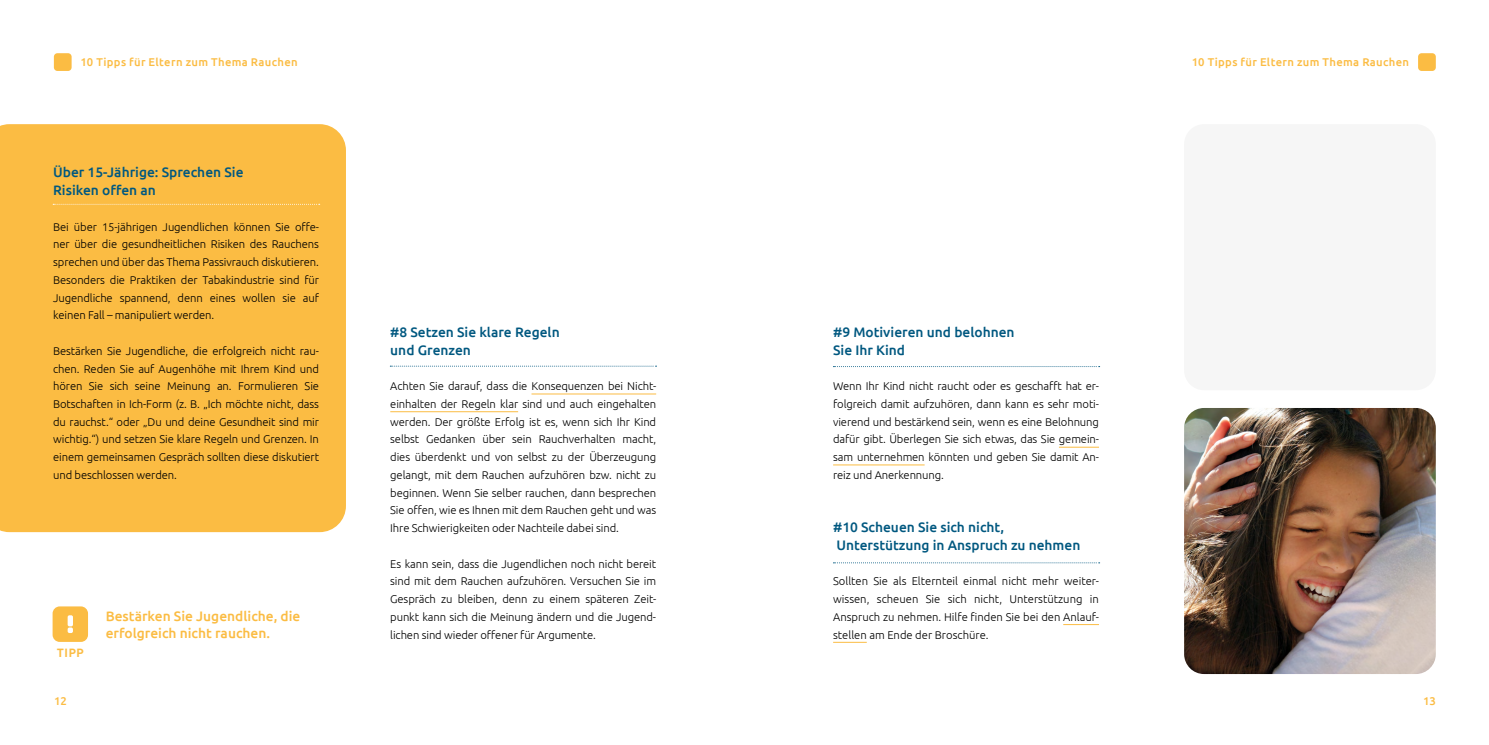
<style>
.page{position:relative;width:1489px;height:745px;background:#fff}
.page>*{position:absolute;margin:0;border:0;box-sizing:border-box;transform-origin:0 0}
.t1{font:500 13.75px/17.8px "Ubuntu";color:#005880}
.t2{font:500 13.75px/17.5px "Ubuntu";color:#fbbc43}
.t3{font:300 11.25px/17.8px "Ubuntu";letter-spacing:-.01em;color:#000;text-align:justify}
.t4{font:500 11.25px "Ubuntu";letter-spacing:.03em;color:#fbbc43}
.t5{font:300 11.25px "Cocogoose Pro";color:#fbbc43}
</style>
<div class="page">
<div style="left:1417px;top:53px;width:18px;height:18px;background:#fbbc43;border-radius:4px"></div>
<div style="left:54px;top:53px;width:18px;height:18px;background:#fbbc43;border-radius:4px"></div>
<div style="left:0;top:124px;width:346px;height:407px;background:#fbbc43"></div>
<hr style="left:531px;top:393px;width:125px;height:1px;background:#fbbc43">
<hr style="left:390px;top:411px;width:128px;height:1px;background:#fbbc43">
<hr style="left:1058px;top:446px;width:40px;height:1px;background:#fbbc43">
<hr style="left:833px;top:464px;width:91px;height:1px;background:#fbbc43">
<hr style="left:1063px;top:624px;width:35px;height:1px;background:#fbbc43">
<hr style="left:833px;top:641px;width:33px;height:1px;background:#fbbc43">
<svg style="left:53px;top:204px;width:267px;height:1px"></svg>
<svg style="left:390px;top:365px;width:266px;height:1px"></svg>
<svg style="left:833px;top:366px;width:266px;height:1px"></svg>
<svg style="left:833px;top:562px;width:266px;height:1px"></svg>
<div style="left:53px;top:606px;width:35px;height:35px;background:#fbbc43;border-radius:7px"></div>
<div style="left:68px;top:615px;width:5px;height:11px;background:#fff;border-radius:2px"></div>
<svg style="left:68px;top:627px;width:5px;height:5px"></svg>
<div style="left:1183px;top:124px;width:252px;height:266px;background:#f6f6f6;border-radius:20px"></div>
<img style="left:1184px;top:408px;width:251px;height:265px">
<p class="t4" style="left:80px;top:55px;width:219px">10 Tipps für Eltern zum Thema Rauchen</p>
<p class="t1" style="left:53px;top:163px;width:192px">Über 15-Jährige: Sprechen Sie<br>Risiken offen an</p>
<p class="t3" style="left:53px;top:217px;width:267px">Bei über 15-jährigen Jugendlichen können Sie offe&shy;ner über die gesundheitlichen Risiken des Rauchens sprechen und über das Thema Passivrauch diskutieren.<br>Besonders die Praktiken der Tabakindustrie sind für Jugendliche spannend, denn eines wollen sie auf keinen Fall – manipuliert werden.</p>
<p class="t3" style="left:53px;top:341px;width:267px">Bestärken Sie Jugendliche, die erfolgreich nicht rau&shy;chen. Reden Sie auf Augenhöhe mit Ihrem Kind und hören Sie sich seine Meinung an. Formulieren Sie Botschaften in Ich-Form (z. B. „Ich möchte nicht, dass du rauchst.“ oder „Du und deine Gesundheit sind mir wichtig.“) und setzen Sie klare Regeln und Grenzen. In einem gemeinsamen Gespräch sollten diese diskutiert und beschlossen werden.</p>
<p class="t5" style="left:57px;top:644px;width:28px">TIPP</p>
<p class="t4" style="left:54px;top:693px;width:14px">12</p>
<p class="t2" style="left:106px;top:606px;width:196px">Bestärken Sie Jugendliche, die erfolgreich nicht rauchen.</p>
<p class="t1" style="left:390px;top:322px;width:171px">#8 Setzen Sie klare Regeln und Grenzen</p>
<p class="t3" style="left:390px;top:377px;width:267px">Achten Sie darauf, dass die Konsequenzen bei Nicht&shy;einhalten der Regeln klar sind und auch eingehalten werden. Der größte Erfolg ist es, wenn sich Ihr Kind selbst Gedanken über sein Rauchverhalten macht, dies überdenkt und von selbst zu der Überzeugung gelangt, mit dem Rauchen aufzuhören bzw. nicht zu beginnen. Wenn Sie selber rauchen, dann besprechen Sie offen, wie es Ihnen mit dem Rauchen geht und was Ihre Schwierigkeiten oder Nachteile dabei sind.</p>
<p class="t3" style="left:390px;top:554px;width:267px">Es kann sein, dass die Jugendlichen noch nicht bereit sind mit dem Rauchen aufzuhören. Versuchen Sie im Gespräch zu bleiben, denn zu einem späteren Zeit&shy;punkt kann sich die Meinung ändern und die Jugend&shy;lichen sind wieder offener für Argumente.</p>
<p class="t4" style="left:1191px;top:55px;width:219px">10 Tipps für Eltern zum Thema Rauchen</p>
<p class="t1" style="left:833px;top:322px;width:183px">#9 Motivieren und belohnen<br>Sie Ihr Kind</p>
<p class="t3" style="left:833px;top:377px;width:267px">Wenn Ihr Kind nicht raucht oder es geschafft hat er&shy;folgreich damit aufzuhören, dann kann es sehr moti&shy;vierend und bestärkend sein, wenn es eine Belohnung dafür gibt. Überlegen Sie sich etwas, das Sie gemein&shy;sam unternehmen könnten und geben Sie damit An&shy;reiz und Anerkennung.</p>
<p class="t1" style="left:833px;top:517px;width:249px">#10 Scheuen Sie sich nicht,<br>Unterstützung in Anspruch zu nehmen</p>
<p class="t3" style="left:833px;top:571px;width:267px">Sollten Sie als Elternteil einmal nicht mehr weiter&shy;wissen, scheuen Sie sich nicht, Unterstützung in Anspruch zu nehmen. Hilfe finden Sie bei den Anlauf&shy;stellen am Ende der Broschüre.</p>
<p class="t4" style="left:1422px;top:693px;width:14px">13</p>
</div>
